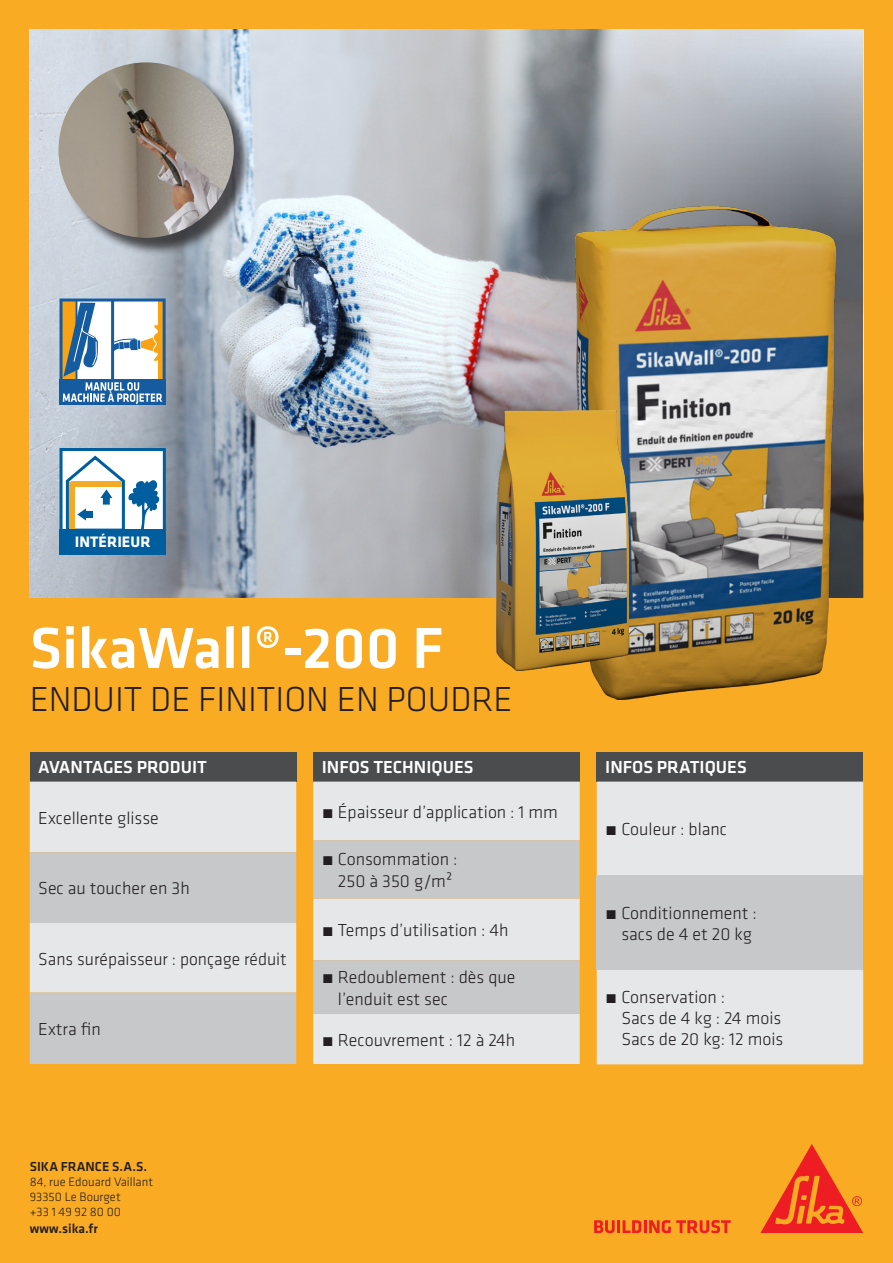
<style>
.page{position:relative;width:893px;height:1263px;background:#faab24}
.page>*{position:absolute;margin:0;border:0;box-sizing:border-box;transform-origin:0 0}
.Titre_Nom_produit{font:500 60px "Klavika";color:#fff}
.Définition_produit{font:300 36px "Klavika";color:#231f20}
.Texte{font:300 18px/21px "Klavika";color:#231f20;text-align:right}
.Texte_bandeau_gris{font:500 18px "Klavika";color:#fff}
.t1{font:700 15.75px "Klavika";letter-spacing:.005em;color:#fff}
.Texte_corp{font:500 13.5px "Klavika";color:#231f20}
.t2{font:300 12.6px "Klavika";color:#231f20}
</style>
<div class="page">
<svg style="left:594px;top:1220px;width:137px;height:13px"></svg>
<svg style="left:760px;top:1144px;width:103px;height:89px"></svg>
<img style="left:30px;top:30px;width:416px;height:567px">
<div style="left:597px;top:752px;width:266px;height:30px;background:#4b4c4d"></div>
<div style="left:597px;top:782px;width:266px;height:282px;background:#e6e7e9"></div>
<div style="left:597px;top:876px;width:266px;height:94px;background:#c7c8ca"></div>
<div style="left:313px;top:752px;width:267px;height:30px;background:#4b4c4d"></div>
<div style="left:313px;top:782px;width:267px;height:282px;background:#e6e7e9"></div>
<svg style="left:313px;top:840px;width:267px;height:174px;background:#d2d2d3"></svg>
<div style="left:30px;top:752px;width:266px;height:30px;background:#4b4c4d"></div>
<div style="left:30px;top:782px;width:266px;height:70px;background:#e6e7e9"></div>
<svg style="left:30px;top:852px;width:266px;height:212px;background:#d1d2d3"></svg>
<svg style="left:446px;top:30px;width:417px;height:567px;background:#a0a1a7"></svg>
<img style="left:576px;top:207px;width:260px;height:492px">
<img style="left:497px;top:410px;width:131px;height:260px">
<svg style="left:60px;top:448px;width:106px;height:106px;background:#8fb4c9"></svg>
<svg style="left:60px;top:298px;width:106px;height:107px;background:#9fb1bd"></svg>
<div style="left:61px;top:65px;width:191px;height:191px;background:#231f20;opacity:.75"></div>
<img style="left:58px;top:62px;width:176px;height:176px;border-radius:88px">
<p class="t1" style="left:75px;top:530px;width:77px">INTÉRIEUR</p>
<p class="Titre_Nom_produit" style="left:30px;top:607px;width:415px">SikaWall®-200 F</p>
<p class="Définition_produit" style="left:30px;top:677px;width:484px">ENDUIT DE FINITION EN POUDRE</p>
<p class="Texte_bandeau_gris" style="left:38px;top:755px;width:170px">AVANTAGES PRODUIT</p>
<p class="Texte" style="left:38px;top:807px;width:122px">Excellente glisse</p>
<p class="Texte" style="left:38px;top:878px;width:153px">Sec au toucher en 3h</p>
<p class="Texte" style="left:38px;top:948px;width:250px">Sans surépaisseur : ponçage réduit</p>
<p class="Texte" style="left:38px;top:1018px;width:64px">Extra fin</p>
<p class="Texte_bandeau_gris" style="left:322px;top:755px;width:153px">INFOS TECHNIQUES</p>
<p class="Texte" style="left:322px;top:801px;width:238px">• Épaisseur d’application : 1 mm</p>
<p class="Texte" style="left:322px;top:848px;width:137px;line-height:21.6px">• Consommation :<br>250 à 350 g/m²</p>
<p class="Texte" style="left:322px;top:919px;width:188px">• Temps d’utilisation : 4h</p>
<p class="Texte" style="left:338px;top:966px;width:179px;line-height:21.6px;text-align:left;text-indent:-16px">• Redoublement : dès que l’enduit est sec</p>
<p class="Texte" style="left:322px;top:1029px;width:195px">• Recouvrement : 12 à 24h</p>
<p class="Texte_corp" style="left:30px;top:1157px;width:119px">SIKA FRANCE S.A.S.</p>
<p class="t2" style="left:30px;top:1174px;width:125px">84, rue Edouard Vaillant</p>
<p class="t2" style="left:30px;top:1189px;width:92px">93350 Le Bourget</p>
<p class="t2" style="left:30px;top:1204px;width:93px">+33 1 49 92 80 00</p>
<p class="Texte_corp" style="left:30px;top:1219px;width:70px">www.sika.fr</p>
<p class="Texte_bandeau_gris" style="left:605px;top:755px;width:143px">INFOS PRATIQUES</p>
<p class="Texte" style="left:605px;top:819px;width:123px">• Couleur : blanc</p>
<p class="Texte" style="left:605px;top:902px;width:153px">• Conditionnement : sacs de 4 et 20 kg</p>
<p class="Texte" style="left:621px;top:986px;width:163px;text-align:left;text-indent:-16px">• Conservation :<br>Sacs de 4 kg : 24 mois<br>Sacs de 20 kg: 12 mois</p>
</div>
